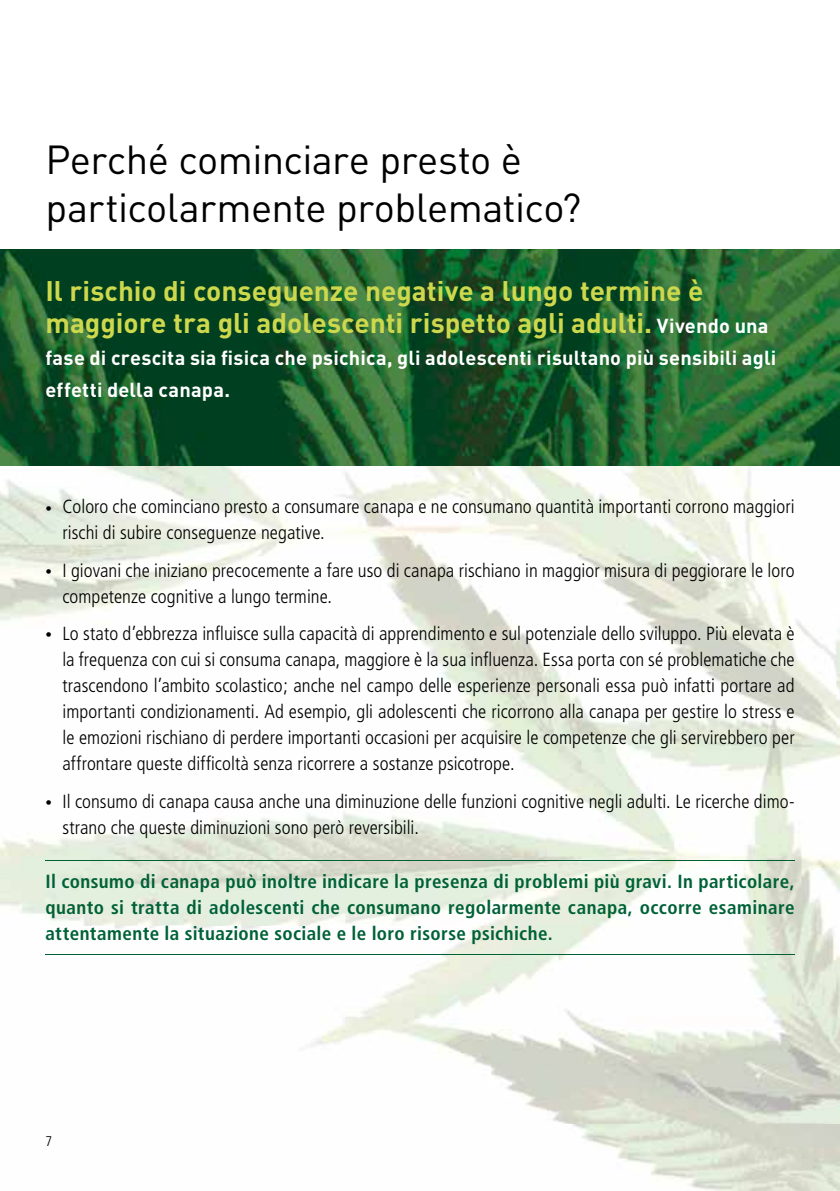
<style>
.page{position:relative;width:840px;height:1191px;background:#fff}
.page>*{position:absolute;margin:0;border:0;box-sizing:border-box;transform-origin:0 0}
.t1{font:40px/48px "DIN";letter-spacing:-.015em;color:#000}
.t2{font:700 28px/32px "DIN";color:#cdd84d}
.t3{font:700 20px/32px "DIN";letter-spacing:.01em;color:#fff}
.t4{font:300 condensed 19px/26px "Frutiger";letter-spacing:.005em;color:#000}
.t5{font:700 condensed 19px/26px "Frutiger";letter-spacing:.02em;color:#006137;text-align:justify}
.t6{font:300 condensed 14px "Frutiger";color:#000}
.s1{font-size:20px;color:#fff}
.s2{font-size:13px}
</style>
<div class="page">
<img style="left:0;top:249px;width:839px;height:942px">
<hr style="left:45px;top:860px;width:749px;height:1px;background:#006137">
<hr style="left:45px;top:954px;width:749px;height:1px;background:#006137">
<h1 class="t1" style="left:45px;top:135px;width:537px">Perché cominciare presto è particolarmente problematico?</h1>
<h2 class="t2" style="left:45px;top:274px;width:724px">Il rischio di conseguenze negative a lungo termine è maggiore tra gli adolescenti rispetto agli adulti. <span class="s1">Vivendo una</span></h2>
<p class="t3" style="left:45px;top:341px;width:731px">fase di crescita sia fisica che psichica, gli adolescenti risultano più sensibili agli effetti della canapa.</p>
<p class="t4" style="left:62px;top:494px;width:733px;text-indent:-17px"><span class="s2">•</span> Coloro che cominciano presto a consumare canapa e ne consumano quantità importanti corrono maggiori rischi di subire conseguenze negative.</p>
<p class="t4" style="left:62px;top:557px;width:733px;text-indent:-17px"><span class="s2">•</span> I giovani che iniziano precocemente a fare uso di canapa rischiano in maggior misura di peggiorare le loro competenze cognitive a lungo termine.</p>
<p class="t4" style="left:62px;top:621px;width:733px;text-align:justify;text-indent:-17px"><span class="s2">•</span> Lo stato d’ebbrezza influisce sulla capacità di apprendimento e sul potenziale dello sviluppo. Più elevata è la frequenza con cui si consuma canapa, maggiore è la sua influenza. Essa porta con sé problematiche che trascendono l’ambito scolastico; anche nel campo delle esperienze personali essa può infatti portare ad importanti condizionamenti. Ad esempio, gli adolescenti che ricorrono alla canapa per gestire lo stress e le emozioni rischiano di perdere importanti occasioni per acquisire le competenze che gli servirebbero per affrontare queste difficoltà senza ricorrere a sostanze psicotrope.</p>
<p class="t4" style="left:62px;top:788px;width:733px;text-indent:-17px"><span class="s2">•</span> Il consumo di canapa causa anche una diminuzione delle funzioni cognitive negli adulti. Le ricerche dimo&shy;strano che queste diminuzioni sono però reversibili.</p>
<p class="t5" style="left:45px;top:868px;width:750px">Il consumo di canapa può inoltre indicare la presenza di problemi più gravi. In particolare, quanto si tratta di adolescenti che consumano regolarmente canapa, occorre esaminare attentamente la situazione sociale e le loro risorse psichiche.</p>
<p class="t6" style="left:45px;top:1132px;width:8px">7</p>
</div>
